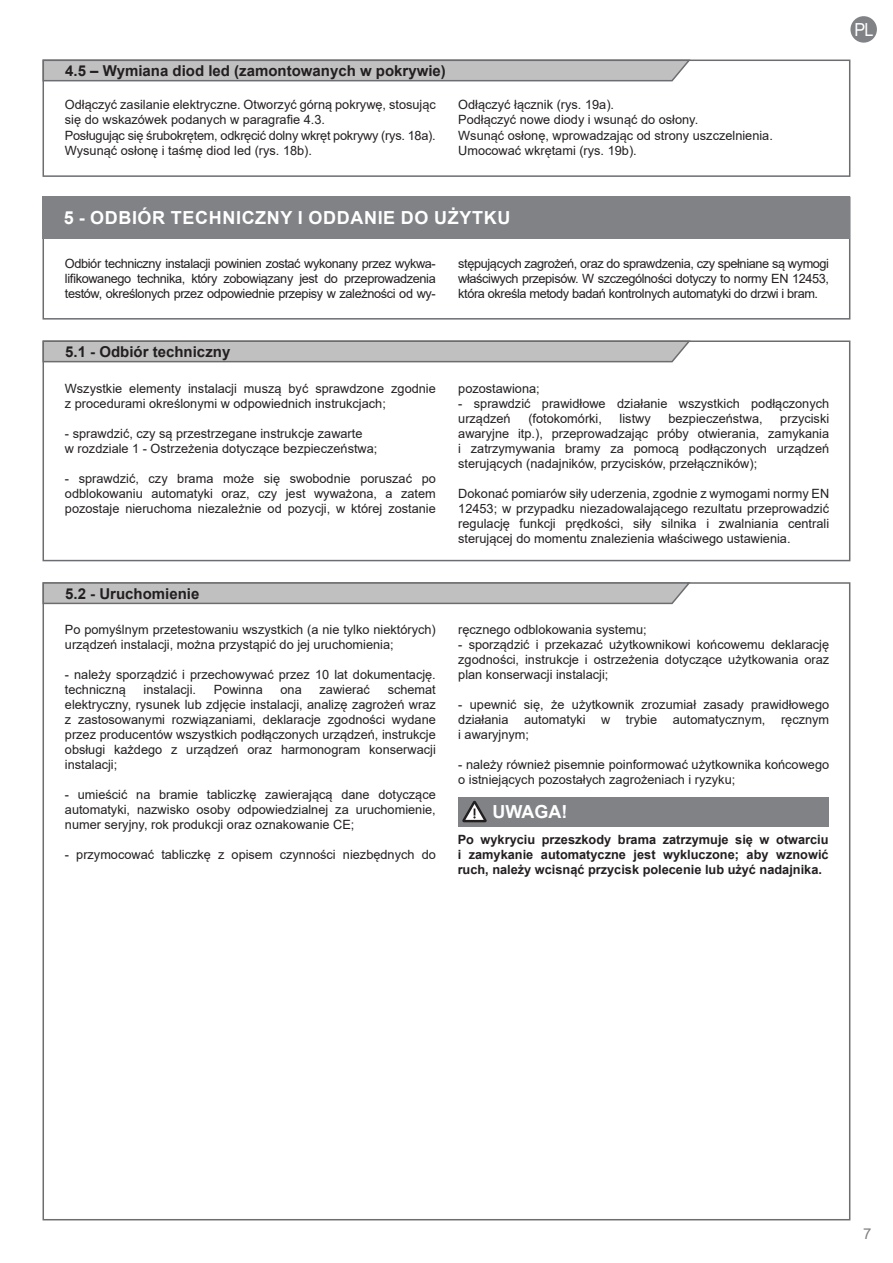
<style>
.page{position:relative;width:893px;height:1263px;background:#fff}
.page>*{position:absolute;margin:0;border:0;box-sizing:border-box;transform-origin:0 0}
.t1{font:700 18px "Arial";letter-spacing:.035em;color:#fff}
.t2{font:18px "Arial";color:#fff;scale:.9 1}
.t3{font:700 15px "Arial";color:#231f20}
.t4{font:15px "Arial";color:#808285}
.t5{font:12.75px/15px "Arial";color:#231f20;text-align:justify}
.t6{font:700 12.75px/15px "Arial";color:#231f20;text-align:justify}
.t7{font:12.75px "Arial";letter-spacing:-.02em;color:#231f20}
</style>
<div class="page">
<div style="left:850px;top:16px;width:27px;height:27px;background:#808285;border-radius:50%"></div>
<div style="left:43px;top:197px;width:807px;height:123px;border:2px solid #6c6d70"></div>
<div style="left:43px;top:340px;width:807px;height:221px;border:2px solid #6c6d70"></div>
<div style="left:43px;top:197px;width:807px;height:42px;background:#808285"></div>
<svg style="left:42px;top:340px;width:650px;height:23px;background:#b7b7b7"></svg>
<svg style="left:42px;top:582px;width:650px;height:23px;background:#b7b7b7"></svg>
<div style="left:458px;top:797px;width:371px;height:29px;background:#808285"></div>
<svg style="left:462px;top:801px;width:25px;height:21px"></svg>
<svg style="left:42px;top:59px;width:650px;height:23px;background:#bababa"></svg>
<div style="left:43px;top:60px;width:807px;height:117px;border:2px solid #6c6d70"></div>
<p class="t3" style="left:65px;top:60px;width:382px">4.5 – Wymiana diod led (zamontowanych w pokrywie)</p>
<p class="t5" style="left:65px;top:97px;width:372px">Odłączyć zasilanie elektryczne. Otworzyć górną pokrywę, stosując się do wskazówek podanych w paragrafie 4.3.</p>
<p class="t7" style="left:65px;top:126px;width:372px">Posługując się śrubokrętem, odkręcić dolny wkręt pokrywy (rys. 18a).</p>
<p class="t5" style="left:65px;top:143px;width:249px">Wysunąć osłonę i taśmę diod led (rys. 18b).</p>
<p class="t5" style="left:458px;top:97px;width:157px">Odłączyć łącznik (rys. 19a).</p>
<p class="t5" style="left:458px;top:112px;width:242px">Podłączyć nowe diody i wsunąć do osłony.</p>
<p class="t5" style="left:458px;top:128px;width:316px">Wsunąć osłonę, wprowadzając od strony uszczelnienia.</p>
<p class="t5" style="left:458px;top:143px;width:180px">Umocować wkrętami (rys. 19b).</p>
<p class="t1" style="left:64px;top:205px;width:448px">5 - ODBIÓR TECHNICZNY I ODDANIE DO UŻYTKU</p>
<p class="t5" style="left:65px;top:256px;width:372px">Odbiór techniczny instalacji powinien zostać wykonany przez wykwa&shy;lifikowanego technika, który zobowiązany jest do przeprowadzenia testów, określonych przez odpowiednie przepisy w zależności od wy-</p>
<p class="t5" style="left:458px;top:256px;width:372px">stępujących zagrożeń, oraz do sprawdzenia, czy spełniane są wymogi właściwych przepisów. W szczególności dotyczy to normy EN 12453, która określa metody badań kontrolnych automatyki do drzwi i bram.</p>
<p class="t3" style="left:65px;top:341px;width:167px">5.1 - Odbiór techniczny</p>
<p class="t5" style="left:65px;top:381px;width:372px">Wszystkie elementy instalacji muszą być sprawdzone zgodnie z procedurami określonymi w odpowiednich instrukcjach;</p>
<p class="t5" style="left:65px;top:426px;width:314px">- sprawdzić, czy są przestrzegane instrukcje zawarte<br>w rozdziale 1 - Ostrzeżenia dotyczące bezpieczeństwa;</p>
<p class="t5" style="left:65px;top:471px;width:372px">- sprawdzić, czy brama może się swobodnie poruszać po odblokowaniu automatyki oraz, czy jest wyważona, a zatem pozostaje nieruchoma niezależnie od pozycji, w której zostanie</p>
<p class="t3" style="left:65px;top:583px;width:136px">5.2 - Uruchomienie</p>
<p class="t5" style="left:65px;top:622px;width:372px">Po pomyślnym przetestowaniu wszystkich (a nie tylko niektórych) urządzeń instalacji, można przystąpić do jej uruchomienia;</p>
<p class="t5" style="left:65px;top:667px;width:372px">- należy sporządzić i przechowywać przez 10 lat dokumentację. techniczną</p>
<p class="t5" style="left:144px;top:682px;width:54px">instalacji.</p>
<p class="t5" style="left:214px;top:682px;width:50px">Powinna</p>
<p class="t5" style="left:281px;top:682px;width:23px">ona</p>
<p class="t5" style="left:320px;top:682px;width:52px">zawierać</p>
<p class="t5" style="left:65px;top:682px;width:372px;text-indent:323px">schemat elektryczny, rysunek lub zdjęcie instalacji, analizę zagrożeń wraz z zastosowanymi rozwiązaniami, deklaracje zgodności wydane przez producentów wszystkich podłączonych urządzeń, instrukcje obsługi każdego z urządzeń oraz harmonogram konserwacji instalacji;</p>
<p class="t5" style="left:65px;top:787px;width:372px">- umieścić na bramie tabliczkę zawierającą dane dotyczące automatyki, nazwisko osoby odpowiedzialnej za uruchomienie, numer seryjny, rok produkcji oraz oznakowanie CE;</p>
<p class="t5" style="left:65px;top:847px;width:372px">- przymocować tabliczkę z opisem czynności niezbędnych do</p>
<p class="t5" style="left:458px;top:381px;width:83px">pozostawiona;</p>
<p class="t5" style="left:458px;top:396px;width:372px">- sprawdzić prawidłowe działanie wszystkich podłączonych urządzeń</p>
<p class="t5" style="left:528px;top:411px;width:75px">(fotokomórki,</p>
<p class="t5" style="left:620px;top:411px;width:33px">listwy</p>
<p class="t5" style="left:668px;top:411px;width:96px">bezpieczeństwa,</p>
<p class="t5" style="left:458px;top:411px;width:372px;text-indent:322px">przyciski awaryjne itp.), przeprowadzając próby otwierania, zamykania i zatrzymywania bramy za pomocą podłączonych urządzeń sterujących (nadajników, przycisków, przełączników);</p>
<p class="t5" style="left:458px;top:486px;width:372px">Dokonać pomiarów siły uderzenia, zgodnie z wymogami normy EN 12453; w przypadku niezadowalającego rezultatu przeprowadzić regulację funkcji prędkości, siły silnika i zwalniania centrali sterującej do momentu znalezienia właściwego ustawienia.</p>
<p class="t5" style="left:458px;top:622px;width:190px">ręcznego odblokowania systemu;</p>
<p class="t5" style="left:458px;top:637px;width:372px">- sporządzić i przekazać użytkownikowi końcowemu deklarację zgodności, instrukcje i ostrzeżenia dotyczące użytkowania oraz plan konserwacji instalacji;</p>
<p class="t5" style="left:458px;top:697px;width:372px">- upewnić się, że użytkownik zrozumiał zasady prawidłowego działania automatyki w trybie automatycznym, ręcznym i awaryjnym;</p>
<p class="t5" style="left:458px;top:757px;width:372px">- należy również pisemnie poinformować użytkownika końcowego o istniejących pozostałych zagrożeniach i ryzyku;</p>
<p class="t1" style="left:493px;top:799px;width:76px">UWAGA!</p>
<p class="t6" style="left:458px;top:832px;width:372px">Po wykryciu przeszkody brama zatrzymuje się w otwarciu i zamykanie automatyczne jest wykluczone; aby wznowić ruch, należy wcisnąć przycisk polecenie lub użyć nadajnika.</p>
<h1 class="t2" style="left:854px;top:17px;width:23px">PL</h1>
<p class="t4" style="left:863px;top:1223px;width:10px">7</p>
</div>
